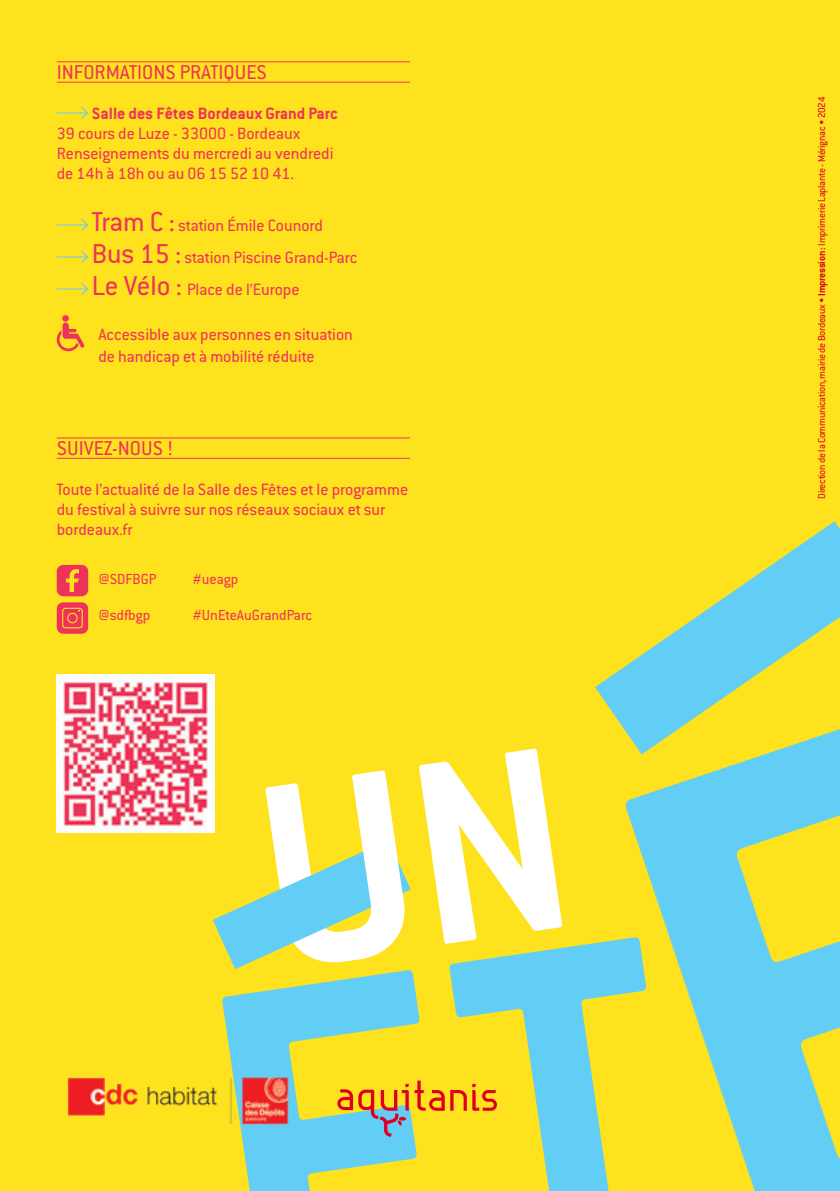
<style>
.page{position:relative;width:840px;height:1191px;background:#fff}
.page>*{position:absolute;margin:0;border:0;box-sizing:border-box;transform-origin:0 0}
.t1{font:22px "Conduit ITC";color:#ee335a}
.t2{font:18px/20px "Conduit ITC";color:#ee335a}
.t3{font:700 18px "Conduit ITC";color:#ee335a}
.t4{font:16px "Conduit ITC";color:#ee335a}
.t5{font:11px "Conduit ITC";letter-spacing:-.02em;color:#dd0020}
.s1{font-size:30px}
.s2{font-weight:700}
</style>
<div class="page">
<div style="left:0;top:0;width:839px;height:1191px;background:#ffe21e"></div>
<hr style="left:57px;top:61px;width:353px;height:1px;background:#ee335a">
<hr style="left:57px;top:82px;width:353px;height:1px;background:#ee335a">
<hr style="left:57px;top:437px;width:353px;height:1px;background:#ee335a">
<hr style="left:57px;top:458px;width:353px;height:1px;background:#ee335a">
<hr style="left:57px;top:113px;width:31px;height:1px;background:#62cdf5">
<svg style="left:80px;top:106px;width:8px;height:14px"></svg>
<hr style="left:57px;top:225px;width:31px;height:1px;background:#62cdf5">
<svg style="left:80px;top:218px;width:8px;height:14px"></svg>
<hr style="left:57px;top:257px;width:31px;height:1px;background:#62cdf5">
<svg style="left:80px;top:250px;width:8px;height:14px"></svg>
<hr style="left:57px;top:289px;width:31px;height:1px;background:#62cdf5">
<svg style="left:80px;top:282px;width:8px;height:14px"></svg>
<svg style="left:57px;top:602px;width:31px;height:32px"></svg>
<svg style="left:57px;top:565px;width:31px;height:31px"></svg>
<svg style="left:56px;top:323px;width:29px;height:28px"></svg>
<div style="left:62px;top:315px;width:7px;height:7px;background:#ee335a;border-radius:50%"></div>
<img style="left:57px;top:675px;width:157px;height:157px">
<svg style="left:419px;top:748px;width:143px;height:196px"></svg>
<svg style="left:222px;top:970px;width:223px;height:221px"></svg>
<svg style="left:449px;top:937px;width:175px;height:254px"></svg>
<svg style="left:624px;top:754px;width:215px;height:437px;fill:#62cdf5"></svg>
<svg style="left:595px;top:521px;width:244px;height:233px"></svg>
<svg style="left:212px;top:770px;width:198px;height:199px"></svg>
<img style="left:67px;top:1066px;width:231px;height:68px">
<svg style="left:450px;top:1090px;width:16px;height:20px"></svg>
<svg style="left:414px;top:1080px;width:30px;height:30px"></svg>
<svg style="left:472px;top:1083px;width:24px;height:27px"></svg>
<svg style="left:337px;top:1083px;width:71px;height:53px"></svg>
<p class="t1" style="left:57px;top:59px;width:211px">INFORMATIONS PRATIQUES</p>
<p class="t3" style="left:92px;top:103px;width:247px">Salle des Fêtes Bordeaux Grand Parc</p>
<p class="t2" style="left:57px;top:123px;width:245px">39 cours de Luze - 33000 - Bordeaux</p>
<p class="t2" style="left:57px;top:143px;width:278px">Renseignements du mercredi au vendredi</p>
<p class="t2" style="left:57px;top:163px;width:239px">de 14h à 18h ou au 06 15 52 10 41.</p>
<p class="t2" style="left:92px;top:215px;width:232px"><span class="s1">Tram C :</span> station Émile Counord</p>
<p class="t2" style="left:92px;top:247px;width:267px"><span class="s1">Bus 15 :</span> station Piscine Grand-Parc</p>
<p class="t2" style="left:92px;top:279px;width:209px"><span class="s1">Le Vélo :</span> Place de l’Europe</p>
<p class="t2" style="left:98px;top:323px;width:256px;line-height:22px">Accessible aux personnes en situation de handicap et à mobilité réduite</p>
<p class="t1" style="left:57px;top:435px;width:118px">SUIVEZ-NOUS !</p>
<p class="t2" style="left:57px;top:479px;width:353px">Toute l’actualité de la Salle des Fêtes et le programme du festival à suivre sur nos réseaux sociaux et sur bordeaux.fr</p>
<p class="t4" style="left:98px;top:569px;width:59px">@SDFBGP</p>
<p class="t4" style="left:98px;top:605px;width:53px">@sdfbgp</p>
<p class="t4" style="left:193px;top:569px;width:47px">#ueagp</p>
<p class="t4" style="left:193px;top:605px;width:121px">#UnEteAuGrandParc</p>
<p class="t5" style="left:814px;top:499px;width:404px;rotate:-90deg">Direction de la Communication, mairie de Bordeaux • <span class="s2">Impression :</span> Imprimerie Laplante - Mérignac • 2024</p>
</div>
